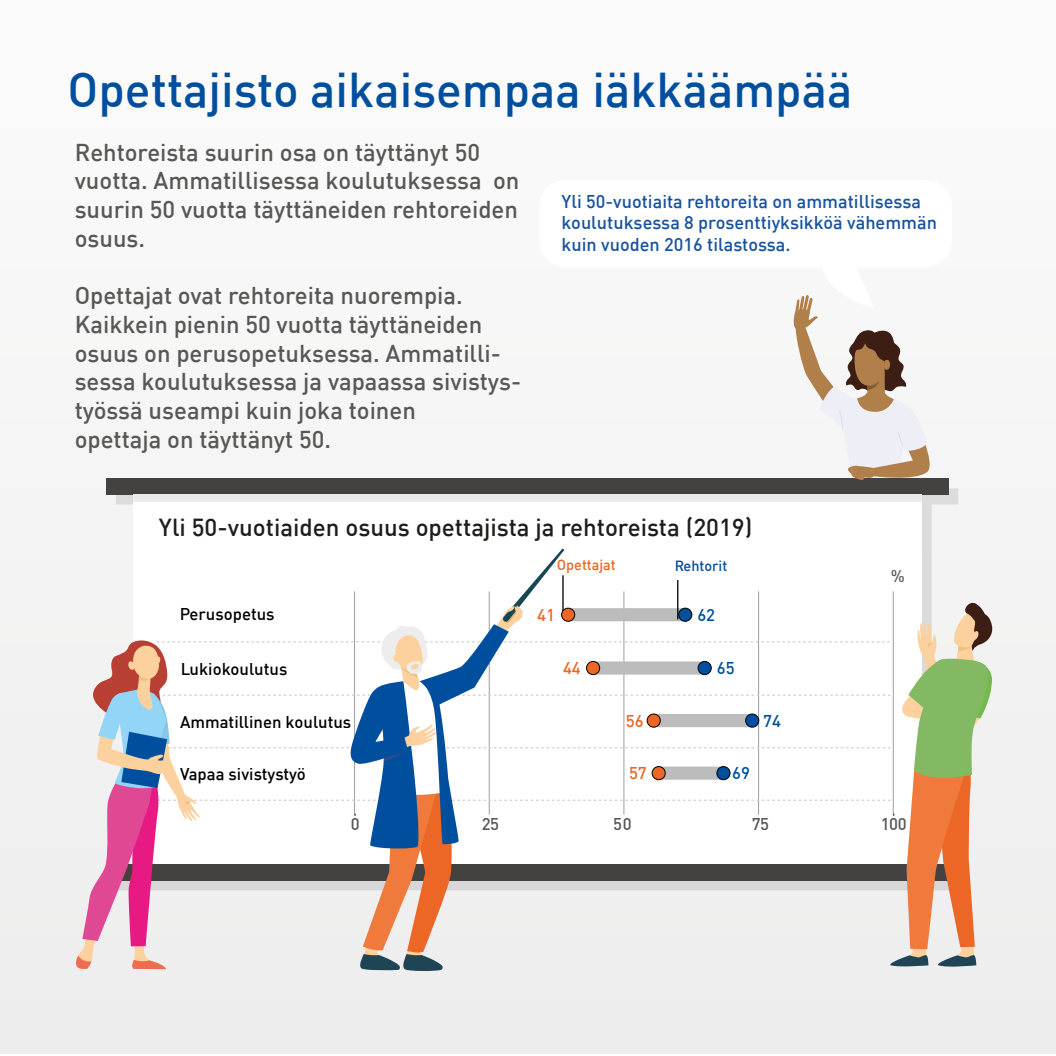
<style>
.page{position:relative;width:1056px;height:1056px;background:#fff}
.page>*{position:absolute;margin:0;border:0;box-sizing:border-box;transform-origin:0 0}
.t1{font:500 47.75px "DIN";color:#004f9f}
.t2{font:500 24.25px "DIN";color:#1d1d1b}
.t3{font:500 24px/28.8px "DIN";color:#575756}
.t4{font:500 18px/21.8px "DIN";color:#18529f}
.t5{font:500 16.75px "DIN";color:#010101}
.t6{font:500 16.75px "DIN";color:#575756}
.t7{font:500 16.75px "DIN";color:#004f9f}
.t8{font:500 16.75px "DIN";color:#ec6725}
.t9{font:500 14.5px "DIN";color:#ec6725}
.t10{font:500 14.5px "DIN";color:#004f9f}
</style>
<div class="page">
<div style="left:0;top:0;width:1056px;height:1053px;background:#f7f7f7"></div>
<div style="left:106px;top:478px;width:842px;height:17px;background:#444241"></div>
<div style="left:133px;top:495px;width:789px;height:370px;background:#fff"></div>
<div style="left:133px;top:495px;width:789px;height:7px;background:#ebebeb"></div>
<div style="left:539px;top:180px;width:413px;height:88px;background:#fff;border-radius:27px"></div>
<svg style="left:76px;top:549px;width:917px;height:423px"></svg>
<svg style="left:793px;top:295px;width:137px;height:186px"></svg>
<p class="t1" style="left:68px;top:59px;width:786px">Opettajisto aikaisempaa iäkkäämpää</p>
<p class="t3" style="left:75px;top:137px;width:446px">Rehtoreista suurin osa on täyttänyt 50 vuotta. Ammatillisessa koulutuksessa on suurin 50 vuotta täyttäneiden rehtoreiden osuus.</p>
<p class="t4" style="left:562px;top:190px;width:377px">Yli 50-vuotiaita rehtoreita on ammatillisessa koulutuksessa 8 prosenttiyksikköä vähemmän kuin vuoden 2016 tilastossa.</p>
<p class="t3" style="left:75px;top:280px;width:448px">Opettajat ovat rehtoreita nuorempia.<br>Kaikkein pienin 50 vuotta täyttäneiden osuus on perusopetuksessa. Ammatilli&shy;sessa koulutuksessa ja vapaassa sivistys&shy;työssä useampi kuin joka toinen<br>opettaja on täyttänyt 50.</p>
<p class="t2" style="left:159px;top:512px;width:595px">Yli 50-vuotiaiden osuus opettajista ja rehtoreista (2019)</p>
<p class="t5" style="left:179px;top:603px;width:97px">Perusopetus</p>
<p class="t5" style="left:180px;top:658px;width:109px">Lukiokoulutus</p>
<p class="t9" style="left:557px;top:556px;width:61px">Opettajat</p>
<p class="t10" style="left:674px;top:557px;width:55px">Rehtorit</p>
<p class="t8" style="left:537px;top:604px;width:19px">41</p>
<p class="t7" style="left:697px;top:604px;width:19px">62</p>
<p class="t8" style="left:563px;top:657px;width:19px">44</p>
<p class="t7" style="left:717px;top:657px;width:19px">65</p>
<p class="t5" style="left:180px;top:711px;width:173px">Ammatillinen koulutus</p>
<p class="t5" style="left:180px;top:764px;width:127px">Vapaa sivistystyö</p>
<p class="t8" style="left:626px;top:710px;width:19px">56</p>
<p class="t8" style="left:629px;top:762px;width:19px">57</p>
<p class="t7" style="left:763px;top:710px;width:19px">74</p>
<p class="t7" style="left:732px;top:762px;width:19px">69</p>
<p class="t6" style="left:890px;top:566px;width:16px">%</p>
<p class="t6" style="left:350px;top:813px;width:10px">0</p>
<p class="t6" style="left:481px;top:813px;width:19px">25</p>
<p class="t6" style="left:614px;top:813px;width:19px">50</p>
<p class="t6" style="left:751px;top:813px;width:19px">75</p>
<p class="t6" style="left:880px;top:813px;width:28px">100</p>
</div>
